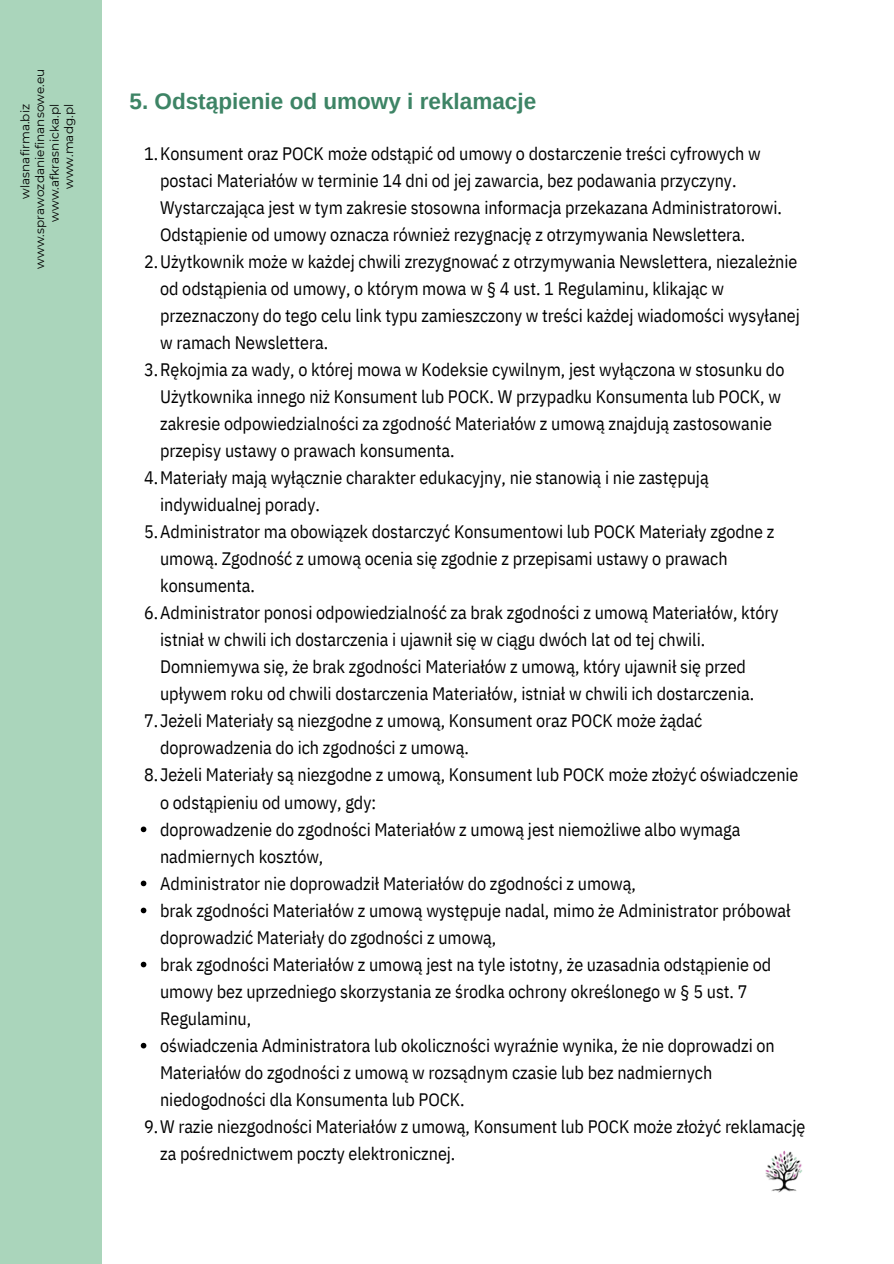
<style>
.page{position:relative;width:894px;height:1264px;background:#fff}
.page>*{position:absolute;margin:0;border:0;box-sizing:border-box;transform-origin:0 0}
.t1{font:700 22.5px "Arimo";color:#3d8465}
.t2{font:18px "IBM Plex Sans Cond";letter-spacing:-.005em;color:#000}
.t3{font:12px "Montserrat";color:#000}
</style>
<div class="page">
<div style="left:0;top:0;width:101px;height:1263px;background:#aad5bb"></div>
<img style="left:765px;top:1150px;width:38px;height:43px">
<svg style="left:141px;top:826px;width:5px;height:6px"></svg>
<svg style="left:141px;top:880px;width:5px;height:6px"></svg>
<svg style="left:141px;top:907px;width:5px;height:6px"></svg>
<svg style="left:141px;top:961px;width:5px;height:6px"></svg>
<svg style="left:141px;top:1042px;width:5px;height:6px"></svg>
<p class="t3" style="left:32px;top:268px;width:201px;rotate:-90deg">www.sprawozdaniefinansowe.eu</p>
<p class="t3" style="left:18px;top:199px;width:96px;rotate:-90deg">wlasnafirma.biz</p>
<p class="t3" style="left:47px;top:222px;width:119px;rotate:-90deg">www.afkrasnicka.pl</p>
<p class="t3" style="left:62px;top:189px;width:87px;rotate:-90deg">www.madg.pl</p>
<p class="t1" style="left:129px;top:88px;width:408px">5. Odstąpienie od umowy i reklamacje</p>
<p class="t2" style="left:144px;top:141px;width:617px">1.Konsument oraz POCK może odstąpić od umowy o dostarczenie treści cyfrowych w</p>
<p class="t2" style="left:160px;top:168px;width:577px">postaci Materiałów w terminie 14 dni od jej zawarcia, bez podawania przyczyny.</p>
<p class="t2" style="left:160px;top:195px;width:623px">Wystarczająca jest w tym zakresie stosowna informacja przekazana Administratorowi.</p>
<p class="t2" style="left:160px;top:222px;width:586px">Odstąpienie od umowy oznacza również rezygnację z otrzymywania Newslettera.</p>
<p class="t2" style="left:144px;top:249px;width:654px">2.Użytkownik może w każdej chwili zrezygnować z otrzymywania Newslettera, niezależnie</p>
<p class="t2" style="left:160px;top:276px;width:565px">od odstąpienia od umowy, o którym mowa w § 4 ust. 1 Regulaminu, klikając w</p>
<p class="t2" style="left:160px;top:303px;width:641px">przeznaczony do tego celu link typu zamieszczony w treści każdej wiadomości wysyłanej</p>
<p class="t2" style="left:160px;top:330px;width:169px">w ramach Newslettera.</p>
<p class="t2" style="left:144px;top:357px;width:641px">3.Rękojmia za wady, o której mowa w Kodeksie cywilnym, jest wyłączona w stosunku do</p>
<p class="t2" style="left:160px;top:384px;width:622px">Użytkownika innego niż Konsument lub POCK. W przypadku Konsumenta lub POCK, w</p>
<p class="t2" style="left:160px;top:411px;width:613px">zakresie odpowiedzialności za zgodność Materiałów z umową znajdują zastosowanie</p>
<p class="t2" style="left:160px;top:438px;width:296px">przepisy ustawy o prawach konsumenta.</p>
<p class="t2" style="left:144px;top:465px;width:566px">4.Materiały mają wyłącznie charakter edukacyjny, nie stanowią i nie zastępują</p>
<p class="t2" style="left:160px;top:492px;width:161px">indywidualnej porady.</p>
<p class="t2" style="left:144px;top:519px;width:631px">5.Administrator ma obowiązek dostarczyć Konsumentowi lub POCK Materiały zgodne z</p>
<p class="t2" style="left:160px;top:546px;width:568px">umową. Zgodność z umową ocenia się zgodnie z przepisami ustawy o prawach</p>
<p class="t2" style="left:160px;top:573px;width:96px">konsumenta.</p>
<p class="t2" style="left:144px;top:601px;width:635px">6.Administrator ponosi odpowiedzialność za brak zgodności z umową Materiałów, który</p>
<p class="t2" style="left:160px;top:628px;width:546px">istniał w chwili ich dostarczenia i ujawnił się w ciągu dwóch lat od tej chwili.</p>
<p class="t2" style="left:160px;top:655px;width:587px">Domniemywa się, że brak zgodności Materiałów z umową, który ujawnił się przed</p>
<p class="t2" style="left:160px;top:682px;width:595px">upływem roku od chwili dostarczenia Materiałów, istniał w chwili ich dostarczenia.</p>
<p class="t2" style="left:144px;top:709px;width:559px">7.Jeżeli Materiały są niezgodne z umową, Konsument oraz POCK może żądać</p>
<p class="t2" style="left:160px;top:736px;width:310px">doprowadzenia do ich zgodności z umową.</p>
<p class="t2" style="left:144px;top:763px;width:655px">8.Jeżeli Materiały są niezgodne z umową, Konsument lub POCK może złożyć oświadczenie</p>
<p class="t2" style="left:160px;top:790px;width:217px">o odstąpieniu od umowy, gdy:</p>
<p class="t2" style="left:160px;top:817px;width:581px">doprowadzenie do zgodności Materiałów z umową jest niemożliwe albo wymaga</p>
<p class="t2" style="left:160px;top:844px;width:165px">nadmiernych kosztów,</p>
<p class="t2" style="left:160px;top:871px;width:477px">Administrator nie doprowadził Materiałów do zgodności z umową,</p>
<p class="t2" style="left:160px;top:898px;width:632px">brak zgodności Materiałów z umową występuje nadal, mimo że Administrator próbował</p>
<p class="t2" style="left:160px;top:925px;width:337px">doprowadzić Materiały do zgodności z umową,</p>
<p class="t2" style="left:160px;top:952px;width:612px">brak zgodności Materiałów z umową jest na tyle istotny, że uzasadnia odstąpienie od</p>
<p class="t2" style="left:160px;top:979px;width:588px">umowy bez uprzedniego skorzystania ze środka ochrony określonego w § 5 ust. 7</p>
<p class="t2" style="left:160px;top:1006px;width:93px">Regulaminu,</p>
<p class="t2" style="left:160px;top:1033px;width:616px">oświadczenia Administratora lub okoliczności wyraźnie wynika, że nie doprowadzi on</p>
<p class="t2" style="left:160px;top:1060px;width:553px">Materiałów do zgodności z umową w rozsądnym czasie lub bez nadmiernych</p>
<p class="t2" style="left:160px;top:1087px;width:306px">niedogodności dla Konsumenta lub POCK.</p>
<p class="t2" style="left:144px;top:1114px;width:662px">9.W razie niezgodności Materiałów z umową, Konsument lub POCK może złożyć reklamację</p>
<p class="t2" style="left:160px;top:1141px;width:297px">za pośrednictwem poczty elektronicznej.</p>
</div>
